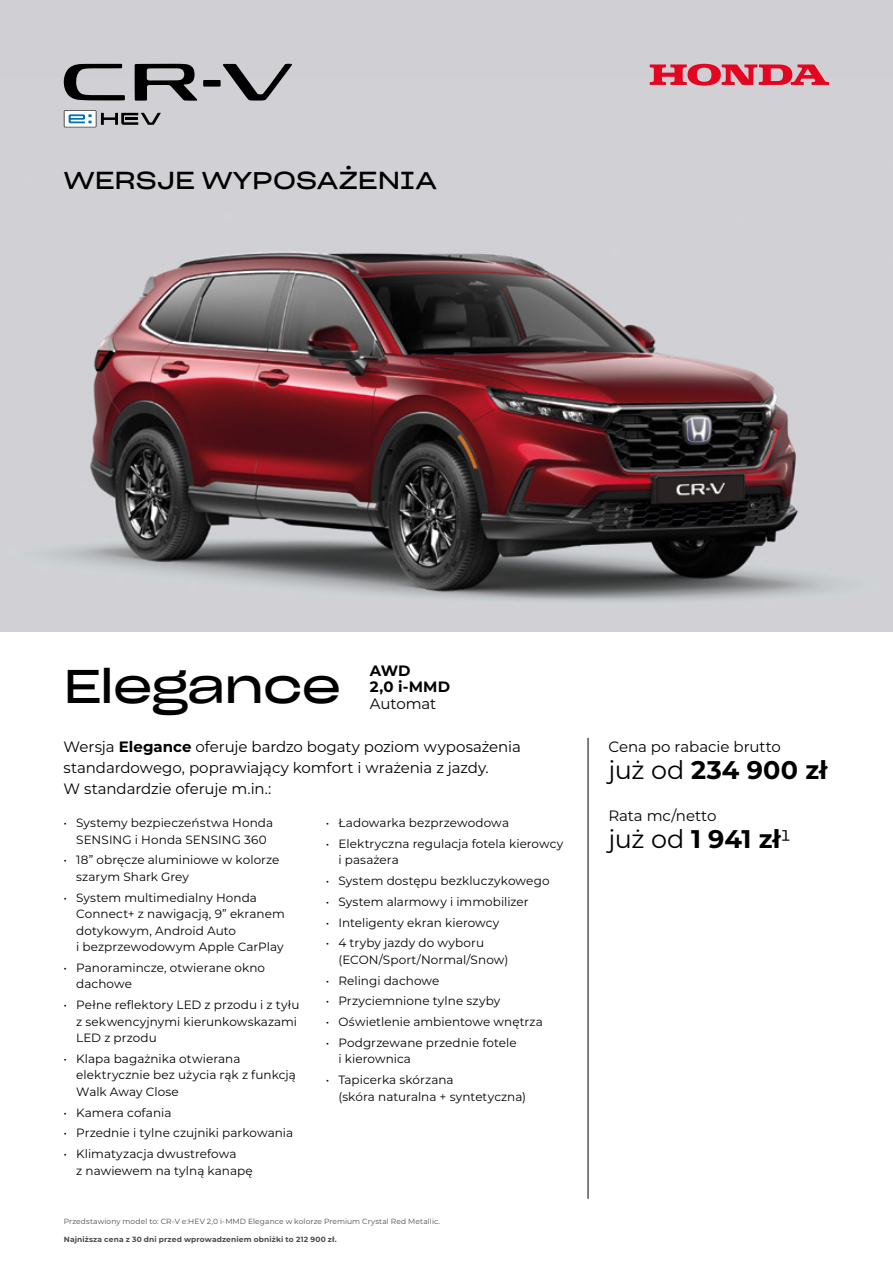
<style>
.page{position:relative;width:893px;height:1263px;background:#fff}
.page>*{position:absolute;margin:0;border:0;box-sizing:border-box;transform-origin:0 0}
.t1{font:46.05px "Sharp Grotesk Book 25";letter-spacing:-.015em;color:#000}
.t2{font:700 25.5px "Montserrat";letter-spacing:.01em;color:#000}
.t3{font:25.5px "Montserrat";color:#000}
.t4{font:24px "Sharp Grotesk Book 25";color:#000}
.t5{font:15px/21px "Montserrat";letter-spacing:-.005em;color:#000}
.t6{font:700 15px/16.5px "Montserrat";letter-spacing:.005em;color:#000}
.t7{font:12px/16.5px "Montserrat";letter-spacing:.005em;color:#000}
.t8{font:7.5px "Montserrat";letter-spacing:.015em;color:#4a4a49}
.t9{font:700 7.5px "Montserrat";letter-spacing:.02em;color:#4a4a49}
.s1{font-weight:700}
.s2{font-weight:400}
</style>
<div class="page">
<div style="left:0;top:0;width:893px;height:631px;background:#d0d0d4"></div>
<img style="left:55px;top:78px;width:776px;height:524px">
<hr style="left:588px;top:738px;width:1px;height:461px;background:#000">
<svg style="left:650px;top:64px;width:179px;height:22px"></svg>
<svg style="left:64px;top:110px;width:97px;height:17px"></svg>
<svg style="left:64px;top:64px;width:61px;height:37px"></svg>
<svg style="left:203px;top:64px;width:89px;height:37px"></svg>
<svg style="left:135px;top:64px;width:62px;height:37px"></svg>
<h3 class="t4" style="left:64px;top:159px;width:375px">WERSJE WYPOSAŻENIA</h3>
<h1 class="t1" style="left:63px;top:647px;width:279px">Elegance</h1>
<p class="t6" style="left:370px;top:661px;width:82px">AWD<br>2,0 i-MMD</p>
<p class="t5" style="left:370px;top:692px;width:68px">Automat</p>
<p class="t5" style="left:63px;top:736px;width:459px">Wersja <span class="s1">Elegance</span> oferuje bardzo bogaty poziom wyposażenia standardowego, poprawiający komfort i wrażenia z jazdy.<br>W standardzie oferuje m.in.:</p>
<p class="t7" style="left:63px;top:814px;width:211px;text-align:center">• Systemy bezpieczeństwa Honda<br>SENSING i Honda SENSING 360</p>
<p class="t7" style="left:76px;top:851px;width:205px;text-indent:-13px">• 18” obręcze aluminiowe w kolorze szarym Shark Grey</p>
<p class="t7" style="left:76px;top:889px;width:210px;text-indent:-13px">• System multimedialny Honda<br>Connect+ z nawigacją, 9” ekranem dotykowym, Android Auto<br>i bezprzewodowym Apple CarPlay</p>
<p class="t7" style="left:76px;top:959px;width:190px;text-indent:-13px">• Panoramincze, otwierane okno dachowe</p>
<p class="t7" style="left:76px;top:996px;width:225px;text-indent:-13px">• Pełne reflektory LED z przodu i z tyłu z sekwencyjnymi kierunkowskazami<br>LED z przodu</p>
<p class="t7" style="left:76px;top:1050px;width:221px;text-indent:-13px">• Klapa bagażnika otwierana elektrycznie bez użycia rąk z funkcją<br>Walk Away Close</p>
<p class="t7" style="left:63px;top:1104px;width:109px">• Kamera cofania</p>
<p class="t7" style="left:63px;top:1124px;width:231px">• Przednie i tylne czujniki parkowania</p>
<p class="t7" style="left:76px;top:1145px;width:178px;text-indent:-13px">• Klimatyzacja dwustrefowa<br>z nawiewem na tylną kanapę</p>
<p class="t7" style="left:326px;top:814px;width:185px">• Ładowarka bezprzewodowa</p>
<p class="t7" style="left:338px;top:835px;width:226px;text-indent:-13px">• Elektryczna regulacja fotela kierowcy i pasażera</p>
<p class="t7" style="left:326px;top:872px;width:225px">• System dostępu bezkluczykowego</p>
<p class="t7" style="left:326px;top:893px;width:204px">• System alarmowy i immobilizer</p>
<p class="t7" style="left:326px;top:914px;width:175px">• Inteligenty ekran kierowcy</p>
<p class="t7" style="left:338px;top:934px;width:171px;text-indent:-13px">• 4 tryby jazdy do wyboru (ECON/Sport/Normal/Snow)</p>
<p class="t7" style="left:326px;top:972px;width:115px">• Relingi dachowe</p>
<p class="t7" style="left:326px;top:992px;width:176px">• Przyciemnione tylne szyby</p>
<p class="t7" style="left:326px;top:1013px;width:219px">• Oświetlenie ambientowe wnętrza</p>
<p class="t7" style="left:338px;top:1034px;width:180px;text-indent:-13px">• Podgrzewane przednie fotele i kierownica</p>
<p class="t7" style="left:338px;top:1071px;width:189px;text-indent:-13px">• Tapicerka skórzana<br>(skóra naturalna + syntetyczna)</p>
<p class="t8" style="left:64px;top:1216px;width:378px">Przedstawiony model to: CR-V e:HEV 2,0 i-MMD Elegance w kolorze Premium Crystal Red Metallic.</p>
<p class="t9" style="left:64px;top:1234px;width:275px">Najniższa cena z 30 dni przed wprowadzeniem obniżki to 212 900 zł.</p>
<p class="t5" style="left:608px;top:736px;width:174px">Cena po rabacie brutto</p>
<h2 class="t2" style="left:608px;top:752px;width:221px"><span class="s2">już od</span> 234 900 zł</h2>
<p class="t5" style="left:608px;top:805px;width:110px">Rata mc/netto</p>
<h2 class="t3" style="left:608px;top:822px;width:184px">już od <span class="s1">1 941 zł</span>1</h2>
</div>
